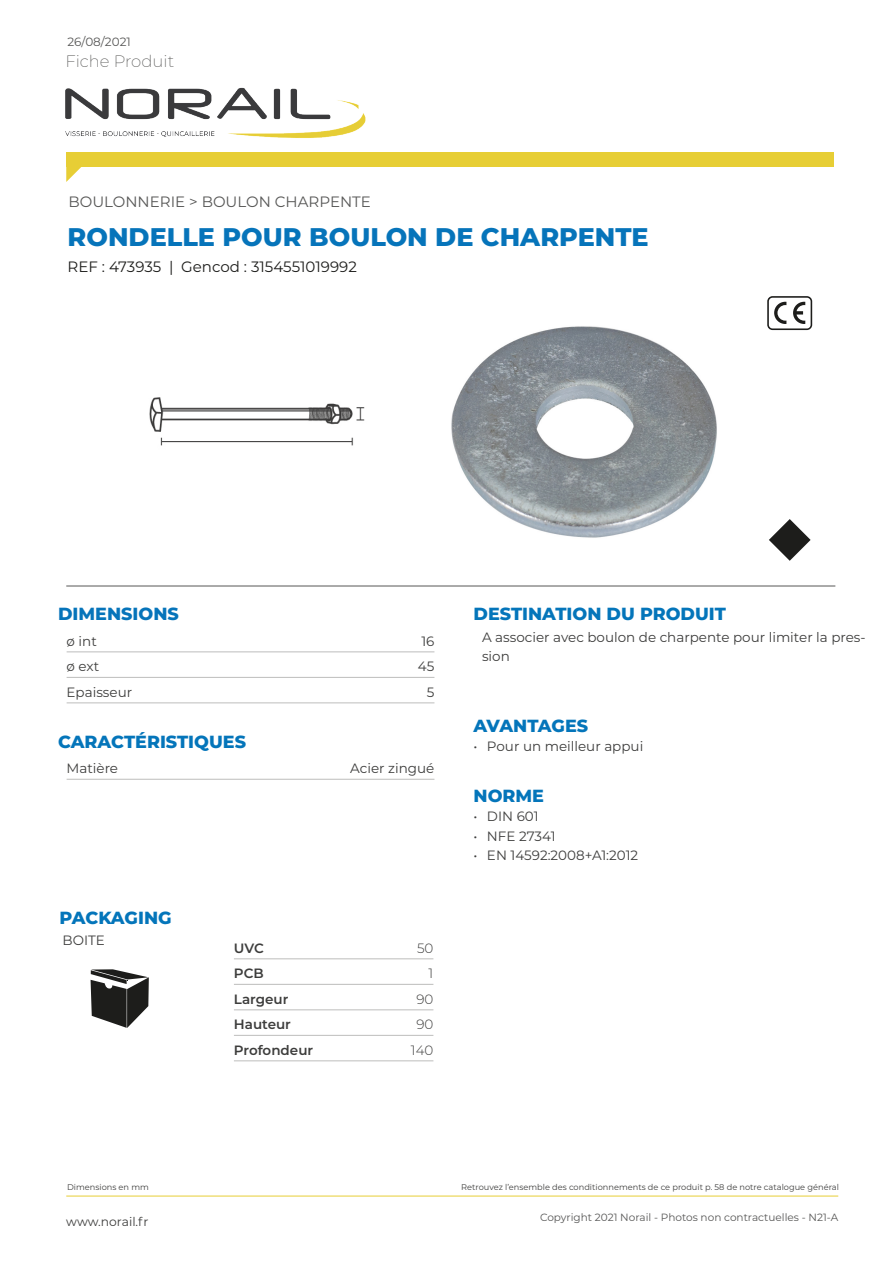
<style>
.page{position:relative;width:893px;height:1263px;background:#fff}
.page>*{position:absolute;margin:0;border:0;box-sizing:border-box;transform-origin:0 0}
.t1{font:800 25.5px "Montserrat";color:#0674ba}
.t2{font:800 17.55px "Montserrat";color:#0475ba}
.t3{font:800 17.55px "Montserrat";color:#0674ba}
.t4{font:200 16.5px "Montserrat";color:#575756}
.t5{font:15px "Montserrat";color:#1d1d1b}
.t6{font:15px "Montserrat";color:#575756}
.t7{font:13.5px/19.5px "Montserrat";color:#3d3d3c}
.t8{font:600 13.5px "Montserrat";color:#3d3d3c}
.t9{font:300 13.5px "Montserrat";color:#3d3d3c}
.t10{font:12.3px "Montserrat";color:#3d3d3c}
.t11{font:12px "Montserrat";color:#575756}
.t12{font:10.5px "Montserrat";color:#575756}
.t13{font:8.25px "Montserrat";color:#3d3d3c}
</style>
<div class="page">
<div style="left:66px;top:152px;width:767px;height:15px;background:#e7ce35"></div>
<svg style="left:66px;top:167px;width:15px;height:15px"></svg>
<img style="left:65px;top:87px;width:301px;height:51px">
<hr style="left:66px;top:586px;width:769px;height:1px;background:#575756">
<hr style="left:66px;top:1196px;width:772px;height:1px;background:#e7ce35">
<hr style="left:67px;top:651px;width:367px;height:1px;background:#bdbdbc">
<hr style="left:67px;top:677px;width:367px;height:1px;background:#bdbdbc">
<hr style="left:67px;top:702px;width:367px;height:1px;background:#bdbdbc">
<hr style="left:67px;top:779px;width:367px;height:1px;background:#bdbdbc">
<hr style="left:234px;top:958px;width:199px;height:1px;background:#bdbdbc">
<hr style="left:234px;top:984px;width:199px;height:1px;background:#bdbdbc">
<hr style="left:234px;top:1009px;width:199px;height:1px;background:#bdbdbc">
<hr style="left:234px;top:1035px;width:199px;height:1px;background:#bdbdbc">
<hr style="left:234px;top:1060px;width:199px;height:1px;background:#bdbdbc">
<svg style="left:91px;top:969px;width:58px;height:59px"></svg>
<img style="left:451px;top:326px;width:266px;height:212px">
<svg style="left:769px;top:519px;width:42px;height:42px"></svg>
<svg style="left:767px;top:296px;width:45px;height:34px"></svg>
<img style="left:149px;top:397px;width:216px;height:49px">
<p class="t11" style="left:67px;top:33px;width:65px">26/08/2021</p>
<p class="t4" style="left:65px;top:50px;width:110px">Fiche Produit</p>
<p class="t6" style="left:68px;top:192px;width:304px">BOULONNERIE &gt; BOULON CHARPENTE</p>
<p class="t1" style="left:68px;top:219px;width:583px">RONDELLE POUR BOULON DE CHARPENTE</p>
<p class="t5" style="left:68px;top:256px;width:291px">REF : 473935 | Gencod : 3154551019992</p>
<p class="t3" style="left:58px;top:601px;width:122px">DIMENSIONS</p>
<p class="t7" style="left:67px;top:631px;width:32px">ø int</p>
<p class="t7" style="left:421px;top:631px;width:15px">16</p>
<p class="t7" style="left:67px;top:656px;width:34px">ø ext</p>
<p class="t7" style="left:418px;top:656px;width:18px">45</p>
<p class="t7" style="left:67px;top:682px;width:67px">Epaisseur</p>
<p class="t7" style="left:427px;top:682px;width:9px">5</p>
<p class="t2" style="left:58px;top:729px;width:189px">CARACTÉRISTIQUES</p>
<p class="t7" style="left:67px;top:758px;width:53px">Matière</p>
<p class="t7" style="left:350px;top:758px;width:86px">Acier zingué</p>
<p class="t2" style="left:60px;top:904px;width:114px">PACKAGING</p>
<p class="t7" style="left:63px;top:929px;width:44px">BOITE</p>
<p class="t8" style="left:234px;top:938px;width:32px">UVC</p>
<p class="t9" style="left:417px;top:939px;width:18px">50</p>
<p class="t8" style="left:234px;top:964px;width:31px">PCB</p>
<p class="t9" style="left:429px;top:964px;width:6px">1</p>
<p class="t8" style="left:234px;top:989px;width:56px">Largeur</p>
<p class="t9" style="left:416px;top:990px;width:19px">90</p>
<p class="t8" style="left:234px;top:1015px;width:59px">Hauteur</p>
<p class="t9" style="left:416px;top:1015px;width:19px">90</p>
<p class="t8" style="left:234px;top:1040px;width:81px">Profondeur</p>
<p class="t9" style="left:411px;top:1041px;width:24px">140</p>
<p class="t2" style="left:474px;top:601px;width:254px">DESTINATION DU PRODUIT</p>
<p class="t7" style="left:482px;top:627px;width:385px">A associer avec boulon de charpente pour limiter la pres&shy;sion</p>
<p class="t2" style="left:474px;top:712px;width:116px">AVANTAGES</p>
<p class="t7" style="left:474px;top:736px;width:171px">• Pour un meilleur appui</p>
<p class="t2" style="left:474px;top:783px;width:72px">NORME</p>
<p class="t7" style="left:474px;top:806px;width:67px">• DIN 601</p>
<p class="t7" style="left:474px;top:826px;width:84px">• NFE 27341</p>
<p class="t7" style="left:474px;top:845px;width:166px">• EN 14592:2008+A1:2012</p>
<p class="t13" style="left:67px;top:1182px;width:83px">Dimensions en mm</p>
<p class="t13" style="left:461px;top:1182px;width:379px">Retrouvez l’ensemble des conditionnements de ce produit p. 58 de notre catalogue général</p>
<p class="t10" style="left:66px;top:1213px;width:84px">www.norail.fr</p>
<p class="t12" style="left:540px;top:1209px;width:300px">Copyright 2021 Norail - Photos non contractuelles - N21-A</p>
</div>
